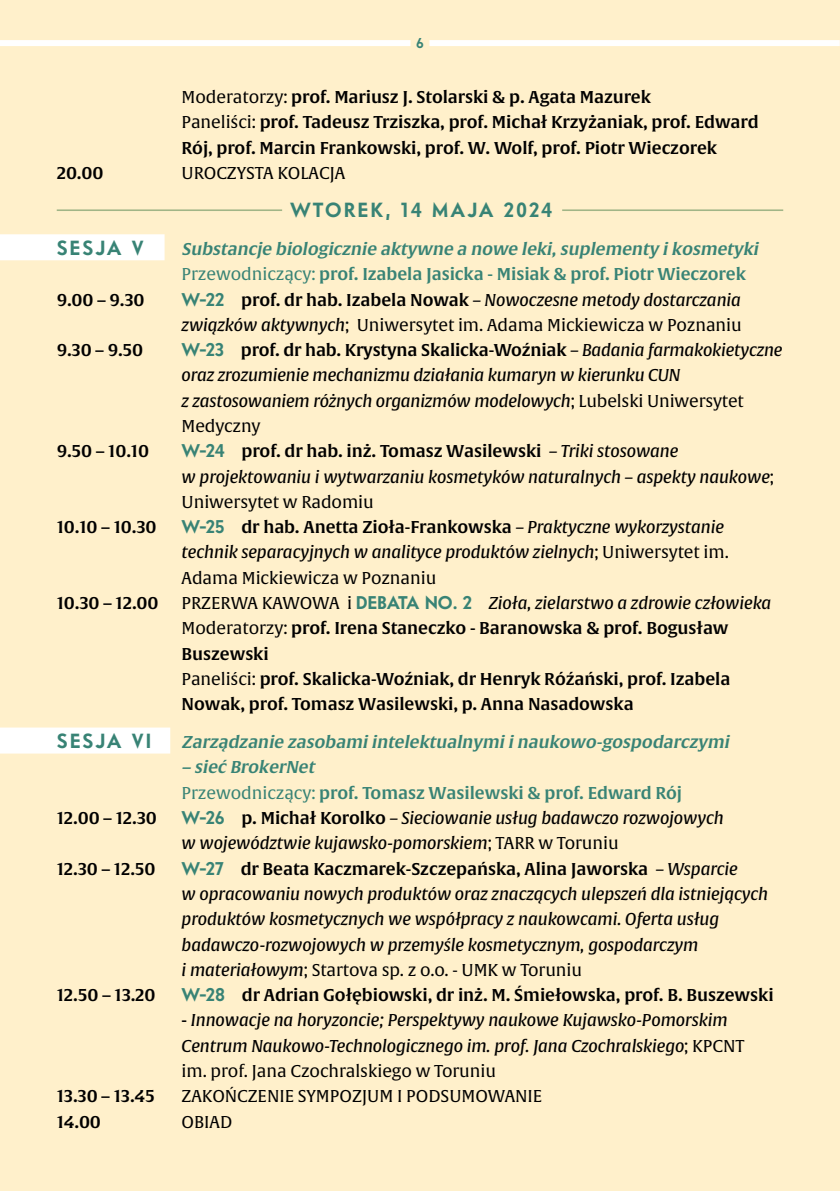
<style>
.page{position:relative;width:840px;height:1191px;background:#fff}
.page>*{position:absolute;margin:0;border:0;box-sizing:border-box;transform-origin:0 0}
.t1{font:700 20px "Intervogue";letter-spacing:.1em;color:#388375}
.t2{font:italic 16.8px/25.2px "Alverata Md";letter-spacing:-.005em;color:#000}
.t3{font:16.8px/25.2px "Alverata Sb";letter-spacing:-.005em;color:#000}
.t4{font:16.8px "Alverata";letter-spacing:-.005em;color:#000}
.t5{font:italic 16.8px/25.2px "Alverata Sb";letter-spacing:-.005em;color:#388375}
.t6{font:16.8px/25.2px "Alverata Sb";letter-spacing:-.005em;color:#388375}
.t7{font:700 14px "Intervogue";color:#388375}
.s1{font-family:"Alverata"}
.s2{font-family:"Alverata";font-style:normal}
.s3{font-style:normal}
.s4{font-family:"Intervogue";font-weight:700;font-style:normal;font-size:18px;color:#388375}
.s5{font-family:"Alverata Sb";font-style:normal}
.s6{font-family:"Alverata Md";font-style:italic}
.s7{font-family:"Intervogue";font-weight:700;font-size:18px;color:#388375}
.s8{font-style:italic}
</style>
<div class="page">
<div style="left:0;top:0;width:839px;height:1191px;background:#fff0cb"></div>
<hr style="left:57px;top:209px;width:725px;height:2px;background:#a1b587">
<div style="left:282px;top:201px;width:280px;height:36px;background:#fff0cb"></div>
<div style="left:0;top:234px;width:164px;height:26px;background:#fff"></div>
<div style="left:0;top:727px;width:170px;height:26px;background:#fff"></div>
<div style="left:0;top:40px;width:839px;height:6px;background:#fff"></div>
<div style="left:410px;top:31px;width:19px;height:36px;background:#fff0cb"></div>
<p class="t7" style="left:416px;top:34px;width:9px">6</p>
<p class="t3" style="left:181px;top:85px;width:578px"><span class="s1">Moderatorzy:</span> prof. Mariusz J. Stolarski &amp; p. Agata Mazurek<br><span class="s1">Paneliści:</span> prof. Tadeusz Trziszka, prof. Michał Krzyżaniak, prof. Edward<br>Rój, prof. Marcin Frankowski, prof. W. Wolf, prof. Piotr Wieczorek</p>
<p class="t3" style="left:57px;top:161px;width:48px">20.00</p>
<p class="t4" style="left:181px;top:163px;width:165px">UROCZYSTA KOLACJA</p>
<p class="t1" style="left:290px;top:198px;width:263px">WTOREK, 14 MAJA 2024</p>
<p class="t1" style="left:57px;top:235px;width:88px">SESJA V</p>
<p class="t5" style="left:181px;top:237px;width:581px">Substancje biologicznie aktywne a nowe leki,suplementy ikosmetyki<br><span class="s2">Przewodniczący:</span> <span class="s3">prof. Izabela Jasicka - Misiak &amp; prof. Piotr Wieczorek</span></p>
<p class="t3" style="left:57px;top:287px;width:89px">9.00 – 9.30</p>
<p class="t2" style="left:181px;top:287px;width:560px"><span class="s4">W-22</span> <span class="s5">prof. dr hab. Izabela Nowak</span> – Nowoczesne metody dostarczania</p>
<p class="t4" style="left:181px;top:315px;width:561px"><span class="s6">związków aktywnych</span>; Uniwersytet im. Adama Mickiewicza w Poznaniu</p>
<p class="t3" style="left:57px;top:338px;width:88px">9.30 – 9.50</p>
<p class="t3" style="left:181px;top:338px;width:602px"><span class="s7">W-23</span> prof. dr hab. Krystyna Skalicka-Woźniak <span class="s6">– Badania farmakokietyczne</span></p>
<p class="t2" style="left:181px;top:363px;width:563px">oraz zrozumienie mechanizmu działania kumaryn w kierunku CUN<br>z zastosowaniem różnych organizmów modelowych<span class="s2">; Lubelski Uniwersytet</span></p>
<p class="t4" style="left:181px;top:416px;width:80px">Medyczny</p>
<p class="t3" style="left:57px;top:439px;width:94px">9.50 – 10.10</p>
<p class="t3" style="left:181px;top:439px;width:498px"><span class="s7">W-24</span> prof. dr hab. inż. Tomasz Wasilewski <span class="s6">– Triki stosowane</span></p>
<p class="t2" style="left:181px;top:464px;width:593px">w projektowaniu i wytwarzaniu kosmetyków naturalnych – aspekty naukowe<span class="s2">;</span></p>
<p class="t4" style="left:181px;top:492px;width:194px">Uniwersytet w Radomiu</p>
<p class="t3" style="left:57px;top:515px;width:101px">10.10 – 10.30</p>
<p class="t3" style="left:181px;top:515px;width:543px"><span class="s7">W-25</span> dr hab. Anetta Zioła-Frankowska <span class="s6">– Praktyczne wykorzystanie</span></p>
<p class="t2" style="left:181px;top:540px;width:548px">technik separacyjnych w analityce produktów zielnych<span class="s2">; Uniwersytet im.</span></p>
<p class="t4" style="left:181px;top:567px;width:256px">Adama Mickiewicza w Poznaniu</p>
<p class="t3" style="left:57px;top:591px;width:103px">10.30 – 12.00</p>
<p class="t2" style="left:181px;top:591px;width:591px"><span class="s2">PRZERWA KAWOWA i</span> <span class="s4">DEBATA NO. 2</span> Zioła, zielarstwo a zdrowie człowieka</p>
<p class="t3" style="left:181px;top:616px;width:550px"><span class="s1">Moderatorzy:</span> prof. Irena Staneczko - Baranowska &amp; prof. Bogusław Buszewski<br><span class="s1">Paneliści:</span> prof. Skalicka-Woźniak, dr Henryk Róźański, prof. Izabela Nowak, prof. Tomasz Wasilewski, p. Anna Nasadowska</p>
<p class="t1" style="left:57px;top:729px;width:96px">SESJA VI</p>
<p class="t5" style="left:181px;top:730px;width:552px">Zarządzanie zasobamiintelektualnymiinaukowo-gospodarczymi</p>
<p class="t6" style="left:181px;top:755px;width:501px"><span class="s8">– sieć BrokerNet<br></span><span class="s1">Przewodniczący:</span> prof. Tomasz Wasilewski &amp; prof. Edward Rój</p>
<p class="t3" style="left:57px;top:806px;width:102px">12.00 – 12.30</p>
<p class="t2" style="left:181px;top:806px;width:543px"><span class="s4">W-26</span> <span class="s5">p. Michał Korolko</span> – Sieciowanie usług badawczo rozwojowych w województwie kujawsko-pomorskiem<span class="s2">; TARR w Toruniu</span></p>
<p class="t3" style="left:57px;top:856px;width:100px">12.30 – 12.50</p>
<p class="t3" style="left:181px;top:856px;width:557px"><span class="s7">W-27</span> dr Beata Kaczmarek-Szczepańska, Alina Jaworska <span class="s6">– Wsparcie</span></p>
<p class="t2" style="left:181px;top:882px;width:587px">w opracowaniu nowych produktów oraz znaczących ulepszeń dla istniejących produktów kosmetycznych we współpracy z naukowcami. Oferta usług badawczo-rozwojowych w przemyśle kosmetycznym, gospodarczym</p>
<p class="t4" style="left:181px;top:959px;width:402px"><span class="s6">i materiałowym</span>; Startova sp. z o.o. - UMK w Toruniu</p>
<p class="t3" style="left:57px;top:983px;width:100px">12.50 – 13.20</p>
<p class="t3" style="left:181px;top:983px;width:593px"><span class="s7">W-28</span> dr Adrian Gołębiowski, dr inż. M. Śmiełowska, prof. B. Buszewski</p>
<p class="t2" style="left:181px;top:1008px;width:564px"><span class="s5">-</span> Innowacje na horyzoncie; Perspektywy naukowe Kujawsko-Pomorskim<br>Centrum Naukowo-Technologicznego im. prof. Jana Czochralskiego<span class="s2">; KPCNT</span></p>
<p class="t4" style="left:181px;top:1060px;width:315px">im. prof. Jana Czochralskiego w Toruniu</p>
<p class="t3" style="left:57px;top:1084px;width:100px">13.30 – 13.45</p>
<p class="t4" style="left:181px;top:1086px;width:362px">ZAKOŃCZENIE SYMPOZJUM I PODSUMOWANIE</p>
<p class="t3" style="left:57px;top:1109px;width:46px">14.00</p>
<p class="t4" style="left:181px;top:1111px;width:52px">OBIAD</p>
</div>
